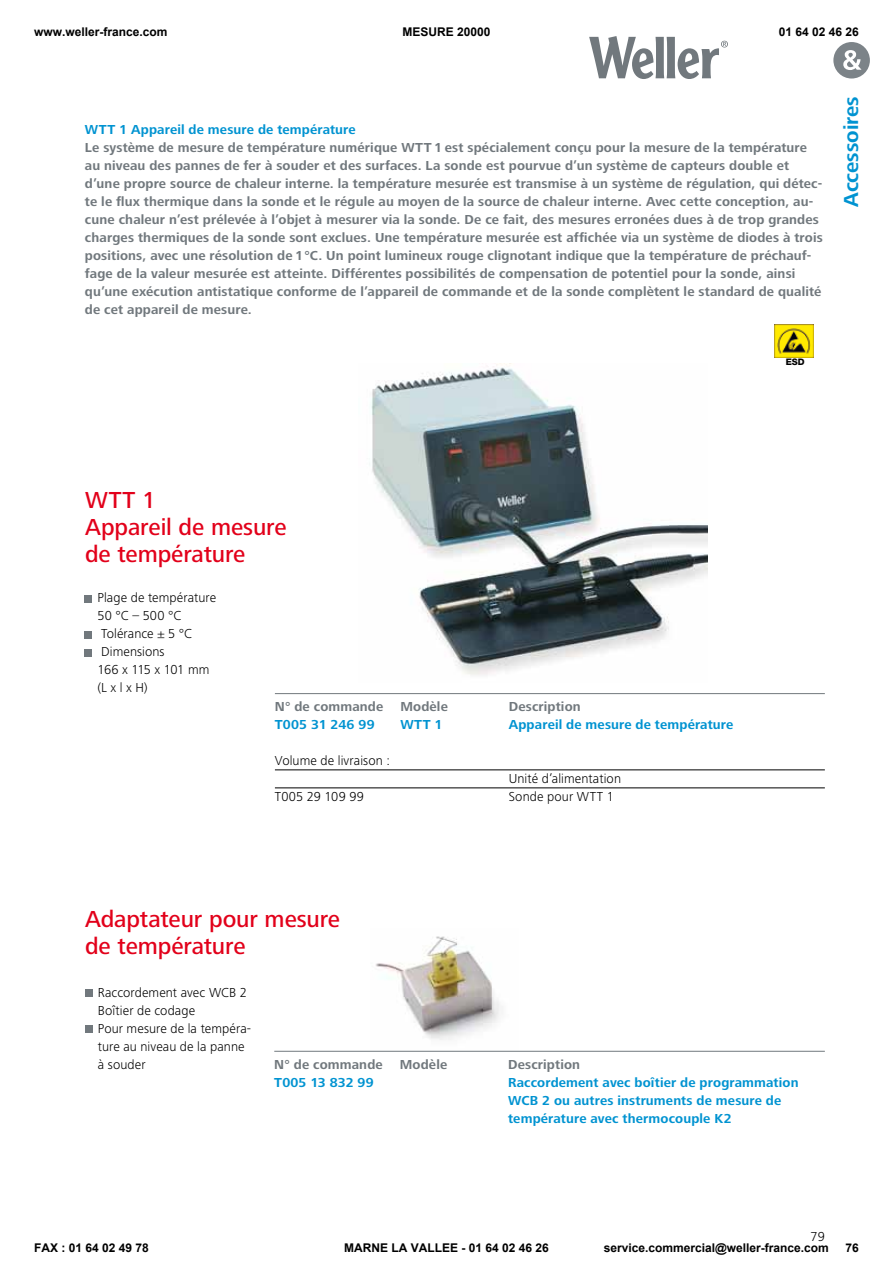
<style>
.page{position:relative;width:893px;height:1263px;background:#fff}
.page>*{position:absolute;margin:0;border:0;box-sizing:border-box;transform-origin:0 0}
.t1{font:500 24px/27px "Frutiger Next LT";letter-spacing:-.005em;color:#e2001a}
.t2{font:700 21px "Frutiger Next LT";letter-spacing:-.005em;color:#0093d1}
.t3{font:700 13.5px/18px "Frutiger Next LT";letter-spacing:.01em;color:#71787d}
.t4{font:300 13.5px/18px "Frutiger Next LT";letter-spacing:.005em;color:#000}
.t5{font:700 13.5px/18px "Frutiger Next LT";letter-spacing:.01em;color:#0093d1}
.t6{font:700 12px "Arial";color:#000}
.t7{font:800 9px "Helvetica Neue LT";color:#000}
.s1{color:#0093d1}
</style>
<div class="page">
<svg style="left:589px;top:36px;width:139px;height:43px"></svg>
<svg style="left:833px;top:42px;width:37px;height:37px"></svg>
<img style="left:371px;top:936px;width:147px;height:115px">
<img style="left:371px;top:363px;width:336px;height:312px">
<div style="left:85px;top:595px;width:7px;height:7px;background:#71787d"></div>
<div style="left:85px;top:631px;width:7px;height:7px;background:#71787d"></div>
<div style="left:85px;top:649px;width:7px;height:7px;background:#71787d"></div>
<hr style="left:275px;top:693px;width:550px;height:1px;background:#71787d">
<hr style="left:275px;top:769px;width:550px;height:1px;background:#000">
<hr style="left:275px;top:787px;width:550px;height:1px;background:#000">
<div style="left:85px;top:990px;width:7px;height:7px;background:#71787d"></div>
<div style="left:85px;top:1026px;width:7px;height:7px;background:#71787d"></div>
<hr style="left:274px;top:1051px;width:551px;height:1px;background:#71787d">
<img style="left:775px;top:324px;width:38px;height:33px">
<p class="t6" style="left:34px;top:24px;width:135px">www.weller-france.com</p>
<p class="t6" style="left:402px;top:24px;width:90px">MESURE 20000</p>
<p class="t6" style="left:779px;top:24px;width:82px">01 64 02 46 26</p>
<p class="t3" style="left:85px;top:120px;width:739px"><span class="s1">WTT 1 Appareil de mesure de température<br></span>Le système de mesure de température numérique WTT 1 est spécialement conçu pour la mesure de la température au niveau des pannes de fer à souder et des surfaces. La sonde est pourvue d’un système de capteurs double et d’une propre source de chaleur interne. la température mesurée est transmise à un système de régulation, qui détec&shy;te le flux thermique dans la sonde et le régule au moyen de la source de chaleur interne. Avec cette conception, au&shy;cune chaleur n’est prélevée à l’objet à mesurer via la sonde. De ce fait, des mesures erronées dues à de trop grandes charges thermiques de la sonde sont exclues. Une température mesurée est affichée via un système de diodes à trois positions, avec une résolution de 1 °C. Un point lumineux rouge clignotant indique que la température de préchauf&shy;fage de la valeur mesurée est atteinte. Différentes possibilités de compensation de potentiel pour la sonde, ainsi qu’une exécution antistatique conforme de l’appareil de commande et de la sonde complètent le standard de qualité de cet appareil de mesure.</p>
<p class="t7" style="left:786px;top:356px;width:20px">ESD</p>
<p class="t2" style="left:839px;top:207px;width:112px;rotate:-90deg">Accessoires</p>
<p class="t1" style="left:85px;top:486px;width:203px">WTT 1<br>Appareil de mesure de température</p>
<p class="t4" style="left:97px;top:589px;width:120px">Plage de température<br>50 °C – 500 °C<br>Tolérance ± 5 °C<br>Dimensions<br>166 x 115 x 101 mm (LxlxH)</p>
<p class="t3" style="left:275px;top:697px;width:110px">N° de commande</p>
<p class="t3" style="left:400px;top:697px;width:49px">Modèle</p>
<p class="t3" style="left:509px;top:697px;width:73px">Description</p>
<p class="t5" style="left:275px;top:715px;width:101px">T005 31 246 99</p>
<p class="t5" style="left:400px;top:715px;width:44px">WTT 1</p>
<p class="t5" style="left:509px;top:715px;width:226px">Appareil de mesure de température</p>
<p class="t4" style="left:275px;top:751px;width:117px">Volume de livraison :</p>
<p class="t4" style="left:509px;top:769px;width:114px">Unité d’alimentation</p>
<p class="t4" style="left:275px;top:787px;width:90px">T005 29 109 99</p>
<p class="t4" style="left:509px;top:787px;width:107px">Sonde pour WTT 1</p>
<p class="t1" style="left:85px;top:905px;width:257px">Adaptateur pour mesure de température</p>
<p class="t4" style="left:98px;top:983px;width:155px">Raccordement avec WCB 2<br>Boîtier de codage<br>Pour mesure de la tempéra&shy;ture au niveau de la panne à souder</p>
<p class="t3" style="left:274px;top:1055px;width:110px">N° de commande</p>
<p class="t3" style="left:400px;top:1055px;width:49px">Modèle</p>
<p class="t3" style="left:508px;top:1055px;width:73px">Description</p>
<p class="t5" style="left:274px;top:1073px;width:101px">T005 13 832 99</p>
<p class="t5" style="left:508px;top:1073px;width:292px">Raccordement avec boîtier de programmation<br>WCB 2 ou autres instruments de mesure de température avec thermocouple K2</p>
<p class="t4" style="left:811px;top:1228px;width:16px">79</p>
<p class="t6" style="left:34px;top:1240px;width:116px">FAX : 01 64 02 49 78</p>
<p class="t6" style="left:344px;top:1240px;width:206px">MARNE LA VALLEE - 01 64 02 46 26</p>
<p class="t6" style="left:604px;top:1240px;width:227px">service.commercial@weller-france.com</p>
<p class="t6" style="left:846px;top:1240px;width:15px">76</p>
</div>
